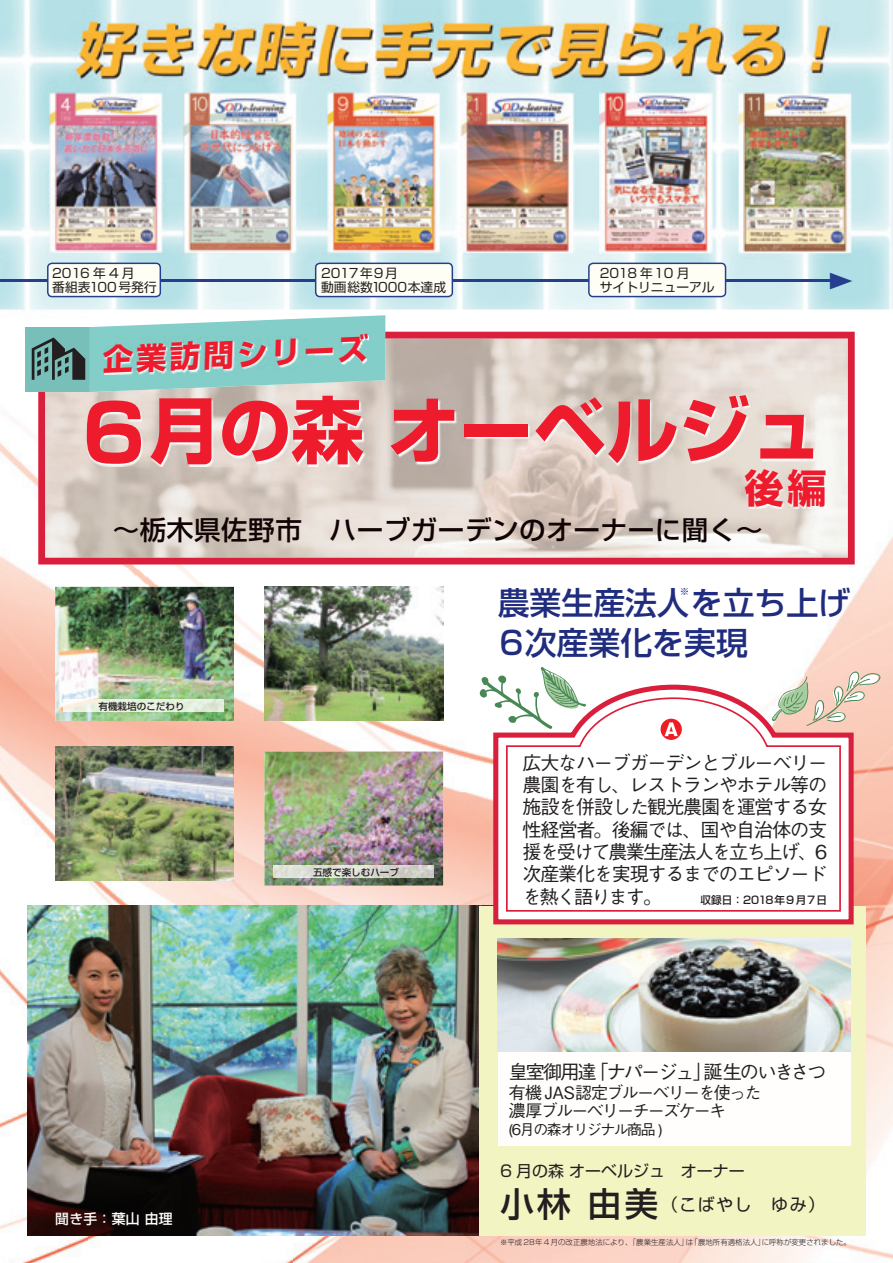
<style>
.page{position:relative;width:893px;height:1263px;background:#fff}
.page>*{position:absolute;margin:0;border:0;box-sizing:border-box;transform-origin:0 0}
.t1{font:700 72.3px "Shin Go Pro";color:#ee1b2d}
.t2{font:700 39.3px "Shin Go Pro";color:#ee1b2d}
.t3{font:500 31.95px/40.3px "Shin Go Pro";color:#202d7f}
.t4{font:700 30.3px "Shin Go Pro";color:#ee1b2d}
.t5{font:700 expanded 28.65px "TBC Go Std";color:#253f8e;scale:.7 1}
.t6{font:500 26.55px "Shin Go Pro";letter-spacing:.02em;color:#120405}
.t7{font:500 19.2px/22.4px "Gothic BBB Pro";letter-spacing:-.1em;color:#231f20;text-align:justify}
.t8{font:500 16.95px/18px "Gothic BBB Pro";letter-spacing:-.1em;color:#231f20}
.t9{font:16.95px "Shin Go Pro";letter-spacing:.08em;color:#231f20}
.t10{font:15.9px "Shin Go Pro";color:#231f20}
.t11{font:500 14.85px "Gothic BBB Pro";letter-spacing:-.1em;color:#231f20}
.t12{font:500 13.8px "Shin Go Pro";letter-spacing:.02em;color:#fffefc}
.t13{font:12.75px/13.8px "Shin Go Pro";color:#231f20}
.t14{font:500 10.65px "Shin Go Pro";color:#231f20}
.t15{font:500 9.6px "Shin Go Pro";color:#231f20}
.t16{font:300 9.6px "Shin Go Pro";color:#202d7f}
.t17{font:300 7.5px "Shin Go Pro";color:#231f20}
.s1{font-size:78.6px}
.s2{font-weight:500;font-size:34.05px}
</style>
<div class="page">
<img style="left:0;top:0;width:893px;height:309px">
<img style="left:0;top:309px;width:89px;height:954px">
<img style="left:804px;top:536px;width:89px;height:727px">
<img style="left:89px;top:564px;width:715px;height:67px">
<img style="left:192px;top:631px;width:299px;height:161px">
<img style="left:89px;top:721px;width:103px;height:526px">
<img style="left:191px;top:792px;width:102px;height:471px">
<img style="left:396px;top:792px;width:408px;height:471px">
<img style="left:293px;top:885px;width:103px;height:378px">
<img style="left:28px;top:906px;width:451px;height:329px">
<div style="left:479px;top:906px;width:387px;height:329px;background:#f2f4c1"></div>
<svg style="left:491px;top:684px;width:365px;height:241px"></svg>
<svg style="left:505px;top:696px;width:337px;height:216px"></svg>
<hr style="left:0;top:280px;width:833px;height:2px;background:#253f8e">
<div style="left:48px;top:263px;width:112px;height:34px;background:#fffef4;border-radius:4px"></div>
<div style="left:47px;top:263px;width:114px;height:34px;border:1px solid #253f8e;border-radius:4px"></div>
<div style="left:316px;top:263px;width:136px;height:34px;background:#fffef4;border-radius:4px"></div>
<div style="left:315px;top:263px;width:138px;height:34px;border:1px solid #253f8e;border-radius:4px"></div>
<svg style="left:38px;top:332px;width:817px;height:232px"></svg>
<img style="left:88px;top:396px;width:726px;height:70px">
<img style="left:746px;top:470px;width:81px;height:38px">
<div style="left:25px;top:327px;width:64px;height:65px;background:#78bfb9"></div>
<svg style="left:32px;top:315px;width:353px;height:77px"></svg>
<div style="left:661px;top:719px;width:21px;height:21px;background:#ee1d23;border-radius:50%"></div>
<svg style="left:665px;top:722px;width:13px;height:14px"></svg>
<div style="left:589px;top:263px;width:136px;height:34px;background:#fffef4;border-radius:4px"></div>
<div style="left:588px;top:263px;width:138px;height:34px;border:1px solid #253f8e;border-radius:4px"></div>
<div style="left:498px;top:1043px;width:352px;height:103px;background:#fffefc"></div>
<img style="left:498px;top:939px;width:352px;height:112px">
<img style="left:55px;top:587px;width:179px;height:134px">
<img style="left:264px;top:587px;width:179px;height:134px">
<img style="left:55px;top:746px;width:179px;height:134px">
<img style="left:264px;top:751px;width:179px;height:134px">
<img style="left:64px;top:700px;width:159px;height:12px">
<img style="left:274px;top:866px;width:160px;height:11px">
<svg style="left:480px;top:667px;width:106px;height:63px"></svg>
<svg style="left:771px;top:671px;width:110px;height:55px"></svg>
<p class="t13" style="left:52px;top:265px;width:106px">2016 年 4 月<br>番組表100号発行</p>
<p class="t13" style="left:321px;top:265px;width:126px">2017年9月<br>動画総数1000本達成</p>
<h3 class="t5" style="left:863px;top:271px;width:30px;rotate:90deg">▲</h3>
<p class="t13" style="left:600px;top:265px;width:116px">2018 年10 月<br>サイトリニューアル</p>
<h3 class="t4" style="left:101px;top:335px;width:267px;rotate:-2deg">企業訪問シリーズ</h3>
<h1 class="t1" style="left:82px;top:373px;width:743px"><span class="s1">6</span>月の森 オーベルジュ</h1>
<h2 class="t2" style="left:744px;top:457px;width:84px">後編</h2>
<h3 class="t6" style="left:113px;top:508px;width:652px">～栃木県佐野市　ハーブガーデンのオーナーに聞く～</h3>
<p class="t15" style="left:99px;top:698px;width:88px">有機栽培のこだわり</p>
<p class="t12" style="left:55px;top:1207px;width:119px">聞き手：葉山 由理</p>
<p class="t15" style="left:313px;top:864px;width:88px">五感で楽しむハーブ</p>
<h3 class="t3" style="left:498px;top:579px;width:354px">農業生産法人を立ち上げ<br>6次産業化を実現</h3>
<p class="t16" style="left:680px;top:584px;width:11px">※</p>
<p class="t7" style="left:523px;top:749px;width:306px">広大なハーブガーデンとブルーベリー農園を有し、レストランやホテル等の施設を併設した観光農園を運営する女性経営者。後編では、国や自治体の支援を受けて農業生産法人を立ち上げ、6次産業化を実現するまでのエピソードを熱く語ります。</p>
<p class="t14" style="left:701px;top:891px;width:128px">収録日：2018年9 月7日</p>
<p class="t7" style="left:509px;top:1058px;width:319px">皇室御用達「ナパージュ」誕生のいきさつ</p>
<p class="t8" style="left:509px;top:1081px;width:254px">有機 JAS認定ブルーベリーを使った濃厚ブルーベリーチーズケーキ</p>
<p class="t11" style="left:509px;top:1118px;width:155px">(6月の森オリジナル商品 )</p>
<p class="t10" style="left:500px;top:1158px;width:246px">6 月の森 オーベルジュ　オーナー</p>
<p class="t9" style="left:500px;top:1190px;width:326px"><span class="s2">小林 由美</span>（こばやし　ゆみ）</p>
<p class="t17" style="left:500px;top:1236px;width:352px">※平成 28年 4月の改正農地法により、「農業生産法人」は「農地所有適格法人」に呼称が変更されました。</p>
</div>
